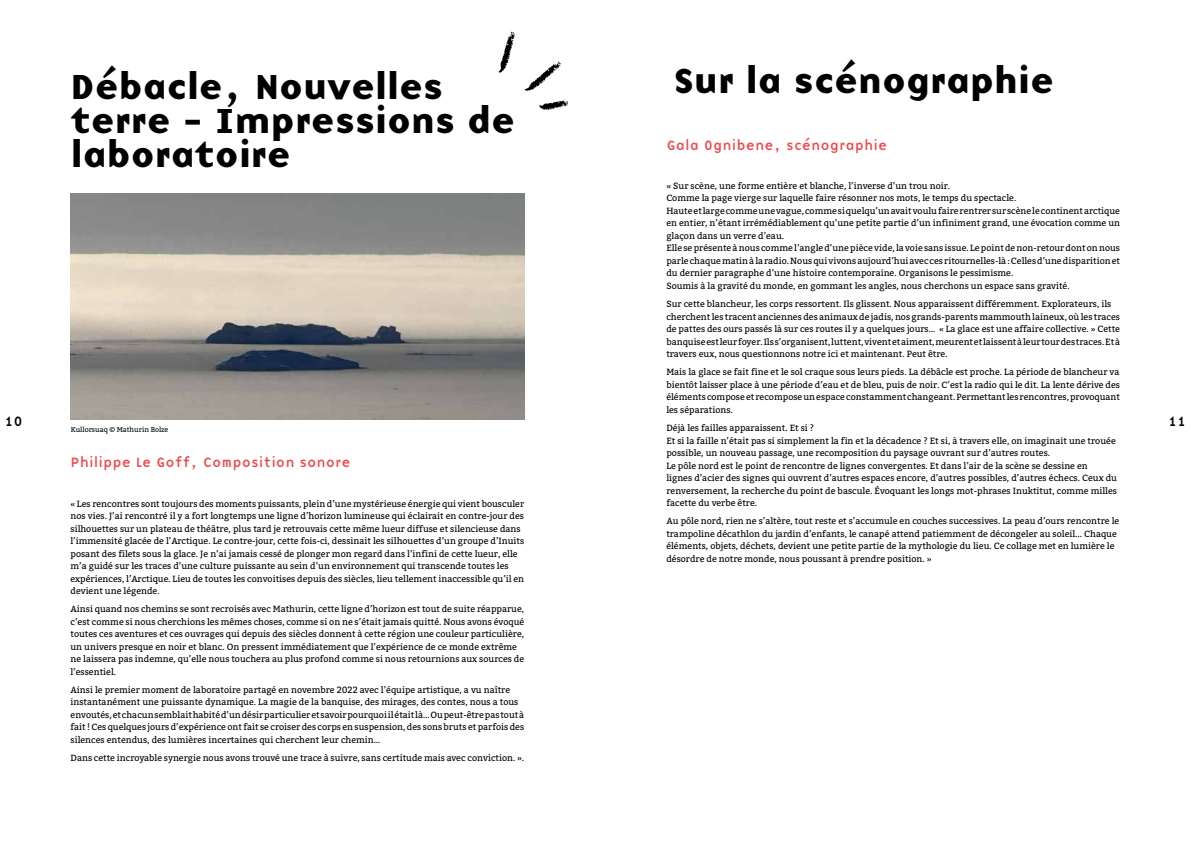
<style>
.page{position:relative;width:1191px;height:842px;background:#fff}
.page>*{position:absolute;margin:0;border:0;box-sizing:border-box;transform-origin:0 0}
.t1{font:36px/34px "Base Nine B";color:#000}
.t2{font:14px "Base Nine";color:#e94b4e}
.t3{font:14px "Base Nine";color:#000}
.t4{font:9px/12.5px "Bitter";color:#000}
.t5{font:7px "Bitter";color:#000}
</style>
<div class="page">
<svg style="left:498px;top:31px;width:17px;height:42px"></svg>
<svg style="left:525px;top:61px;width:36px;height:30px"></svg>
<svg style="left:539px;top:100px;width:29px;height:10px"></svg>
<img style="left:71px;top:193px;width:453px;height:226px">
<h1 class="t1" style="left:674px;top:62px;width:382px">Sur la scénographie</h1>
<h2 class="t2" style="left:666px;top:135px;width:222px">Gala Ognibene, scénographie</h2>
<p class="t4" style="left:666px;top:180px;width:455px">« Sur scène, une forme entière et blanche, l’inverse d’un trou noir.<br>Comme la page vierge sur laquelle faire résonner nos mots, le temps du spectacle.<br>Haute et large comme une vague, comme si quelqu’un avait voulu faire rentrer sur scène le continent arctique en entier, n’étant irrémédiablement qu’une petite partie d’un infiniment grand, une évocation comme un glaçon dans un verre d’eau.<br>Elle se présente à nous comme l’angle d’une pièce vide, la voie sans issue. Le point de non-retour dont on nous parle chaque matin à la radio. Nous qui vivons aujourd’hui avec ces ritournelles-là : Celles d’une disparition et du dernier paragraphe d’une histoire contemporaine. Organisons le pessimisme.<br>Soumis à la gravité du monde, en gommant les angles, nous cherchons un espace sans gravité.</p>
<p class="t4" style="left:666px;top:298px;width:455px">Sur cette blancheur, les corps ressortent. Ils glissent. Nous apparaissent différemment. Explorateurs, ils cherchent les tracent anciennes des animaux de jadis, nos grands-parents mammouth laineux, où les traces de pattes des ours passés là sur ces routes il y a quelques jours… « La glace est une affaire collective. » Cette banquise est leur foyer. Ils s’organisent, luttent, vivent et aiment, meurent et laissent à leur tour des traces. Et à travers eux, nous questionnons notre ici et maintenant. Peut être.</p>
<p class="t4" style="left:666px;top:366px;width:455px;text-align:justify">Mais la glace se fait fine et le sol craque sous leurs pieds. La débâcle est proche. La période de blancheur va bientôt laisser place à une période d’eau et de bleu, puis de noir. C’est la radio qui le dit. La lente dérive des éléments compose et recompose un espace constamment changeant. Permettant les rencontres, provoquant les séparations.</p>
<p class="t4" style="left:666px;top:422px;width:452px">Déjà les failles apparaissent. Et si ?<br>Et si la faille n’était pas si simplement la fin et la décadence ? Et si, à travers elle, on imaginait une trouée possible, un nouveau passage, une recomposition du paysage ouvrant sur d’autres routes.<br>Le pôle nord est le point de rencontre de lignes convergentes. Et dans l’air de la scène se dessine en<br>lignes d’acier des signes qui ouvrent d’autres espaces encore, d’autres possibles, d’autres échecs. Ceux du renversement, la recherche du point de bascule. Évoquant les longs mot-phrases Inuktitut, comme milles facette du verbe être.</p>
<p class="t4" style="left:666px;top:515px;width:454px">Au pôle nord, rien ne s’altère, tout reste et s’accumule en couches successives. La peau d’ours rencontre le trampoline décathlon du jardin d’enfants, le canapé attend patiemment de décongeler au soleil... Chaque éléments, objets, déchets, devient une petite partie de la mythologie du lieu. Ce collage met en lumière le désordre de notre monde, nous poussant à prendre position. »</p>
<h1 class="t1" style="left:71px;top:68px;width:446px">Débacle, Nouvelles terre - Impressions de laboratoire</h1>
<h2 class="t3" style="left:5px;top:412px;width:20px">10</h2>
<h2 class="t3" style="left:1168px;top:412px;width:20px">11</h2>
<h2 class="t2" style="left:71px;top:452px;width:282px">Philippe Le Goff, Composition sonore</h2>
<p class="t4" style="left:71px;top:497px;width:455px">« Les rencontres sont toujours des moments puissants, plein d’une mystérieuse énergie qui vient bousculer nos vies. J’ai rencontré il y a fort longtemps une ligne d’horizon lumineuse qui éclairait en contre-jour des silhouettes sur un plateau de théâtre, plus tard je retrouvais cette même lueur diffuse et silencieuse dans l’immensité glacée de l’Arctique. Le contre-jour, cette fois-ci, dessinait les silhouettes d’un groupe d’Inuits posant des filets sous la glace. Je n’ai jamais cessé de plonger mon regard dans l’infini de cette lueur, elle m’a guidé sur les traces d’une culture puissante au sein d’un environnement qui transcende toutes les expériences, l’Arctique. Lieu de toutes les convoitises depuis des siècles, lieu tellement inaccessible qu’il en devient une légende.</p>
<p class="t4" style="left:71px;top:603px;width:455px">Ainsi quand nos chemins se sont recroisés avec Mathurin, cette ligne d’horizon est tout de suite réapparue, c’est comme si nous cherchions les mêmes choses, comme si on ne s’était jamais quitté. Nous avons évoqué toutes ces aventures et ces ouvrages qui depuis des siècles donnent à cette région une couleur particulière, un univers presque en noir et blanc. On pressent immédiatement que l’expérience de ce monde extrême ne laissera pas indemne, qu’elle nous touchera au plus profond comme si nous retournions aux sources de l’essentiel.</p>
<p class="t4" style="left:71px;top:683px;width:455px">Ainsi le premier moment de laboratoire partagé en novembre 2022 avec l’équipe artistique, a vu naître instantanément une puissante dynamique. La magie de la banquise, des mirages, des contes, nous a tous envoutés, et chacun semblait habité d’un désir particulier et savoir pourquoi il était là… Ou peut-être pas tout à fait ! Ces quelques jours d’expérience ont fait se croiser des corps en suspension, des sons bruts et parfois des silences entendus, des lumières incertaines qui cherchent leur chemin…</p>
<p class="t4" style="left:71px;top:752px;width:455px">Dans cette incroyable synergie nous avons trouvé une trace à suivre, sans certitude mais avec conviction. ».</p>
<p class="t5" style="left:71px;top:425px;width:99px">Kullorsuaq © Mathurin Bolze</p>
</div>
